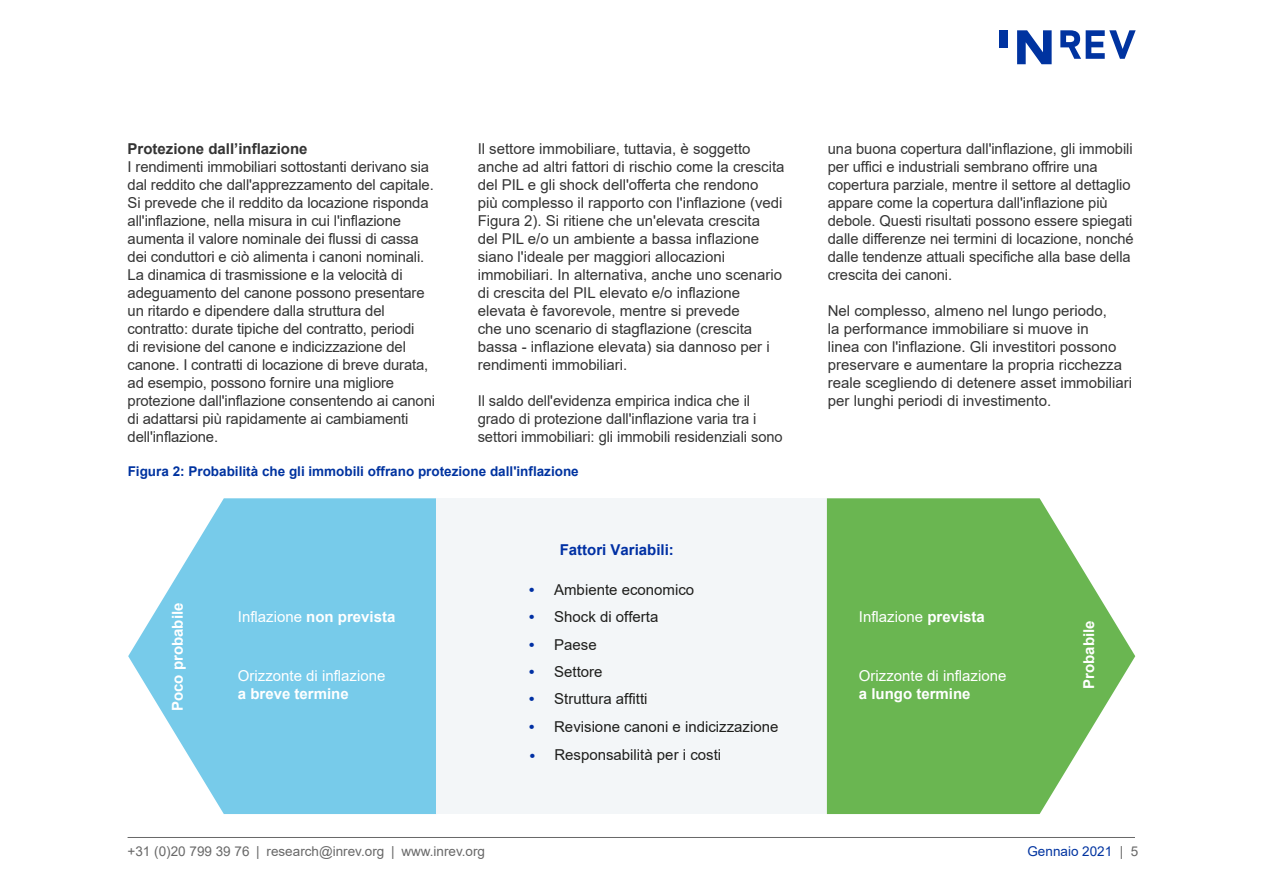
<style>
.page{position:relative;width:1263px;height:893px;background:#fff}
.page>*{position:absolute;margin:0;border:0;box-sizing:border-box;transform-origin:0 0}
.Body_text_10_12{font:15px/18px "Arial";letter-spacing:-.005em;color:#343434}
.t1{font:15px/27.3px "Arial";color:#1e1e1c}
.t2{font:15px/18px "Arial";color:#fff}
.t3{font:700 15px "Arial";color:#fff}
.Subheading_bold_10_1{font:700 15px "Arial";color:#343434}
.t4{font:700 15px/27.3px "Arial";color:#0030a4;text-align:justify}
.t5{font:700 13.5px "Arial";color:#0033a0}
.Reference_text_9_12{font:13.5px "Arial";color:#686868}
.Body_text_10_12-2{font:13.5px "Arial";color:#0033a0}
.s1{font-weight:400}
.s2{font-weight:700}
.s3{font-weight:700;color:#0030a4}
.s4{color:#686868}
</style>
<div class="page">
<svg style="left:999px;top:30px;width:137px;height:35px"></svg>
<svg style="left:128px;top:498px;width:309px;height:316px;fill:#77cbea"></svg>
<div style="left:437px;top:498px;width:390px;height:316px;background:#f3f6f8"></div>
<svg style="left:827px;top:498px;width:308px;height:316px;background:#80c06b"></svg>
<hr style="left:128px;top:837px;width:1007px;height:1px;background:#686868">
<p class="Subheading_bold_10_1" style="left:128px;top:138px;width:182px">Protezione dall’inflazione</p>
<p class="Body_text_10_12" style="left:128px;top:157px;width:309px">I rendimenti immobiliari sottostanti derivano sia dal reddito che dall'apprezzamento del capitale.<br>Si prevede che il reddito da locazione risponda all'inflazione, nella misura in cui l'inflazione aumenta il valore nominale dei flussi di cassa dei conduttori e ciò alimenta i canoni nominali.<br>La dinamica di trasmissione e la velocità di adeguamento del canone possono presentare un ritardo e dipendere dalla struttura del contratto: durate tipiche del contratto, periodi<br>di revisione del canone e indicizzazione del canone. I contratti di locazione di breve durata, ad esempio, possono fornire una migliore protezione dall'inflazione consentendo ai canoni di adattarsi più rapidamente ai cambiamenti dell'inflazione.</p>
<p class="Body_text_10_12" style="left:478px;top:139px;width:308px">Il settore immobiliare, tuttavia, è soggetto anche ad altri fattori di rischio come la crescita del PIL e gli shock dell'offerta che rendono<br>più complesso il rapporto con l'inflazione (vedi Figura 2). Si ritiene che un'elevata crescita<br>del PIL e/o un ambiente a bassa inflazione siano l'ideale per maggiori allocazioni immobiliari. In alternativa, anche uno scenario di crescita del PIL elevato e/o inflazione elevata è favorevole, mentre si prevede<br>che uno scenario di stagflazione (crescita bassa - inflazione elevata) sia dannoso per i rendimenti immobiliari.</p>
<p class="Body_text_10_12" style="left:478px;top:391px;width:307px">Il saldo dell'evidenza empirica indica che il grado di protezione dall'inflazione varia tra i settori immobiliari: gli immobili residenziali sono</p>
<p class="t5" style="left:128px;top:462px;width:453px">Figura 2: Probabilità che gli immobili offrano protezione dall'inflazione</p>
<p class="t3" style="left:167px;top:711px;width:110px;rotate:-90deg">Poco probabile</p>
<p class="t3" style="left:238px;top:606px;width:159px"><span class="s1">Inflazione</span> non prevista</p>
<p class="t2" style="left:238px;top:666px;width:149px">Orizzonte di inflazione <span class="s2">a breve termine</span></p>
<p class="t4" style="left:560px;top:536px;width:116px">Fattori Variabili:</p>
<p class="t4" style="left:529px;top:576px;width:7px">• • • • • •</p>
<p class="t1" style="left:554px;top:576px;width:226px">Ambiente economico<br>Shock di offerta<br>Paese<br>Settore<br>Struttura affitti<br>Revisione canoni e indicizzazione</p>
<p class="t1" style="left:530px;top:741px;width:193px"><span class="s3">•</span> Responsabilità per i costi</p>
<p class="Body_text_10_12" style="left:828px;top:139px;width:307px">una buona copertura dall'inflazione, gli immobili per uffici e industriali sembrano offrire una copertura parziale, mentre il settore al dettaglio appare come la copertura dall'inflazione più debole. Questi risultati possono essere spiegati dalle differenze nei termini di locazione, nonché dalle tendenze attuali specifiche alla base della crescita dei canoni.</p>
<p class="Body_text_10_12" style="left:828px;top:301px;width:306px">Nel complesso, almeno nel lungo periodo,<br>la performance immobiliare si muove in<br>linea con l'inflazione. Gli investitori possono preservare e aumentare la propria ricchezza reale scegliendo di detenere asset immobiliari per lunghi periodi di investimento.</p>
<p class="t2" style="left:859px;top:607px;width:127px">Inflazione <span class="s2">prevista</span></p>
<p class="t2" style="left:859px;top:666px;width:149px">Orizzonte di inflazione <span class="s2">a lungo termine</span></p>
<p class="t3" style="left:1078px;top:689px;width:70px;rotate:-90deg">Probabile</p>
<p class="Reference_text_9_12" style="left:128px;top:842px;width:359px">+31 (0)20 799 39 76 | research@inrev.org | www.inrev.org</p>
<p class="Body_text_10_12-2" style="left:1027px;top:842px;width:112px">Gennaio 2021 <span class="s4">| 5</span></p>
</div>
